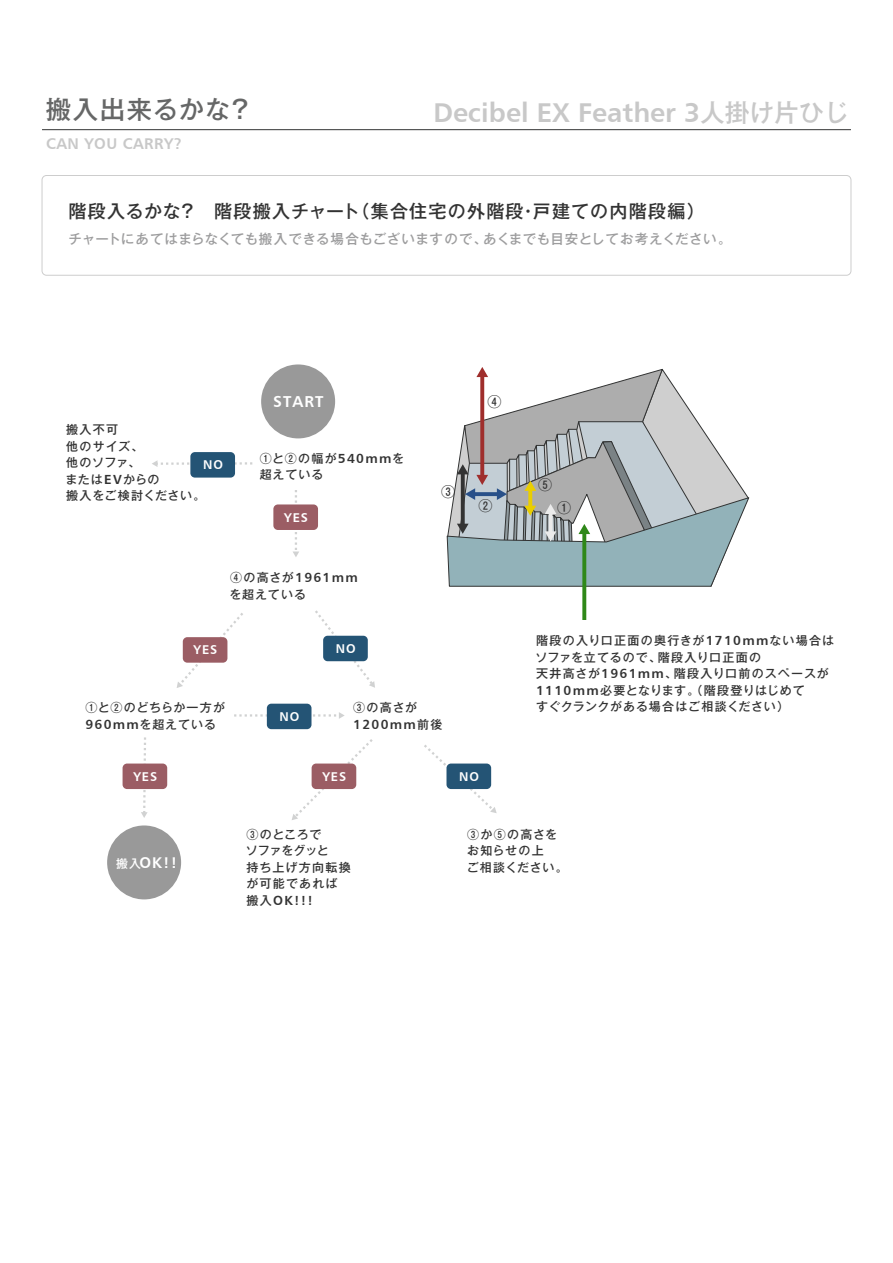
<style>
.page{position:relative;width:893px;height:1263px;background:#fff}
.page>*{position:absolute;margin:0;border:0;box-sizing:border-box;transform-origin:0 0}
.t1{font:27.15px "Humanist 777 BT Bold B";color:#c8c8c8}
.t2{font:500 25.35px "Gothic MB101 Pr 5";letter-spacing:.055em;color:#666767}
.t3{font:500 18px "Gothic MB101 Pr 5";letter-spacing:.07em;color:#333}
.t4{font:15.9px "Humanist 777 BT Bold B";letter-spacing:.07em;color:#fff}
.t5{font:15.6px "Humanist 777 BT Bold B";letter-spacing:.025em;color:#c8c8c8}
.t6{font:15.6px "Humanist 777 BT Bold B";color:#fff}
.t7{font:500 14.1px "Gothic MB101 Pr 5";color:#333}
.t8{font:500 13.5px "Gothic MB101 Pr 5";letter-spacing:.035em;color:#9d9d9e}
.t9{font:13.2px "Humanist 777 BT Bold B";letter-spacing:.1em;color:#333}
.t10{font:12.75px "Humanist 777 BT Bold B";letter-spacing:.07em;color:#fff}
.t11{font:500 12px/16.5px "Gothic MB101 Pr 5";letter-spacing:.075em;color:#333}
.s1{font-family:"Gothic MB101 Pr 5";font-weight:500;font-size:24.75px}
.s2{font-family:"Humanist 777 BT Bold B";font-weight:400;font-size:13.2px}
.s3{font-family:"Gothic MB101 Pr 5";font-weight:500;font-size:12px}
.s4{font-family:"Gothic MB101 Pr 5";font-weight:500;font-size:11.7px}
</style>
<div class="page">
<div style="left:42px;top:175px;width:809px;height:101px;border:1px solid #cdcdcd;border-radius:4px"></div>
<hr style="left:42px;top:129px;width:808px;height:1px;background:#323333">
<svg style="left:141px;top:737px;width:7px;height:81px"></svg>
<svg style="left:315px;top:610px;width:60px;height:78px"></svg>
<svg style="left:177px;top:613px;width:66px;height:75px"></svg>
<svg style="left:424px;top:745px;width:72px;height:68px"></svg>
<svg style="left:292px;top:739px;width:81px;height:81px"></svg>
<svg style="left:234px;top:712px;width:111px;height:7px"></svg>
<svg style="left:293px;top:490px;width:6px;height:67px"></svg>
<svg style="left:152px;top:460px;width:100px;height:7px"></svg>
<div style="left:273px;top:504px;width:45px;height:26px;background:#9b5d64;border-radius:4px"></div>
<div style="left:183px;top:637px;width:44px;height:26px;background:#9b5d64;border-radius:4px"></div>
<div style="left:122px;top:764px;width:45px;height:25px;background:#9b5d64;border-radius:4px"></div>
<div style="left:311px;top:764px;width:45px;height:25px;background:#9b5d64;border-radius:4px"></div>
<div style="left:190px;top:452px;width:45px;height:26px;background:#245475;border-radius:4px"></div>
<div style="left:323px;top:636px;width:45px;height:25px;background:#245475;border-radius:4px"></div>
<div style="left:267px;top:704px;width:44px;height:25px;background:#245475;border-radius:4px"></div>
<div style="left:446px;top:764px;width:45px;height:25px;background:#245475;border-radius:4px"></div>
<div style="left:261px;top:364px;width:74px;height:74px;background:#999;border-radius:50%"></div>
<div style="left:107px;top:825px;width:74px;height:74px;background:#999;border-radius:50%"></div>
<svg style="left:582px;top:587px;width:4px;height:33px"></svg>
<svg style="left:446px;top:367px;width:303px;height:220px"></svg>
<p class="t2" style="left:46px;top:88px;width:208px">搬入出来るかな？</p>
<p class="t1" style="left:433px;top:95px;width:416px">Decibel EX Feather 3<span class="s1">人掛け片ひじ</span></p>
<p class="t5" style="left:46px;top:134px;width:137px">CAN YOU CARRY?</p>
<p class="t3" style="left:68px;top:196px;width:637px">階段入るかな？ 階段搬入チャート（集合住宅の外階段・戸建ての内階段編）</p>
<p class="t8" style="left:68px;top:227px;width:664px">チャートにあてはまらなくても搬入できる場合もございますので、あくまでも目安としてお考えください。</p>
<p class="t11" style="left:65px;top:421px;width:141px">搬入不可<br>他のサイズ、<br>他のソファ、<br>または<span class="s2">EV</span>からの<br>搬入をご検討ください。</p>
<p class="t10" style="left:203px;top:457px;width:21px">NO</p>
<p class="t4" style="left:273px;top:391px;width:52px">START</p>
<p class="t11" style="left:260px;top:449px;width:146px">①と②の幅が<span class="s2">540mm</span>を超えている</p>
<p class="t10" style="left:284px;top:509px;width:25px">YES</p>
<p class="t9" style="left:230px;top:569px;width:129px"><span class="s3">④の高さが</span>1961mm</p>
<p class="t11" style="left:229px;top:585px;width:78px">を超えている</p>
<p class="t10" style="left:193px;top:642px;width:25px">YES</p>
<p class="t10" style="left:336px;top:640px;width:21px">NO</p>
<p class="t7" style="left:441px;top:480px;width:16px">③</p>
<p class="t11" style="left:85px;top:698px;width:141px">①と②のどちらか一方が<br><span class="s2">960mm</span>を超えている</p>
<p class="t10" style="left:279px;top:708px;width:21px">NO</p>
<p class="t11" style="left:353px;top:698px;width:65px">③の高さが</p>
<p class="t9" style="left:353px;top:716px;width:91px">1200mm<span class="s3">前後</span></p>
<p class="t7" style="left:487px;top:390px;width:16px">④</p>
<p class="t7" style="left:538px;top:473px;width:16px">⑤</p>
<p class="t7" style="left:478px;top:494px;width:16px">②</p>
<p class="t7" style="left:557px;top:496px;width:16px">①</p>
<p class="t11" style="left:535px;top:631px;width:300px">階段の入り口正面の奥行きが<span class="s2">1710mm</span>ない場合はソファを立てるので、階段入り口正面の<br>天井高さが<span class="s2">1961mm</span>、階段入り口前のスペースが<br><span class="s2">1110mm</span>必要となります。（階段登りはじめて<br>すぐクランクがある場合はご相談ください）</p>
<p class="t10" style="left:133px;top:768px;width:25px">YES</p>
<p class="t10" style="left:322px;top:768px;width:25px">YES</p>
<p class="t6" style="left:116px;top:853px;width:63px"><span class="s4">搬入</span>OK!!</p>
<p class="t11" style="left:246px;top:825px;width:106px">③のところで<br>ソファをグッと<br>持ち上げ方向転換が可能であれば</p>
<p class="t9" style="left:246px;top:892px;width:68px"><span class="s3">搬入</span>OK!!!</p>
<p class="t10" style="left:459px;top:768px;width:21px">NO</p>
<p class="t11" style="left:466px;top:825px;width:102px">③か⑤の高さをお知らせの上<br>ご相談ください。</p>
</div>
